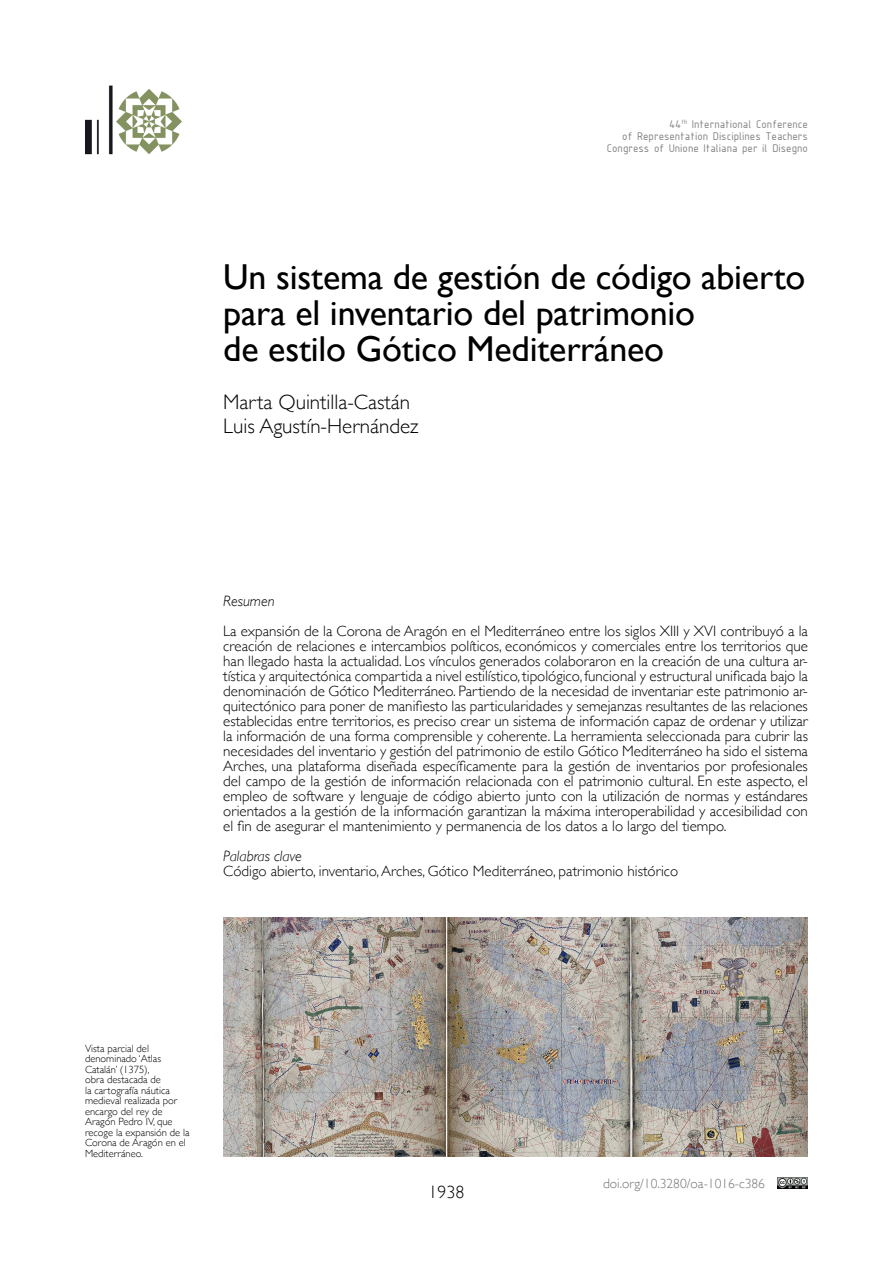
<style>
.page{position:relative;width:893px;height:1263px;background:#fff}
.page>*{position:absolute;margin:0;border:0;box-sizing:border-box;transform-origin:0 0}
.t1{font:36px/36px "Gill Sans";letter-spacing:-.005em;color:#000}
.t2{font:300 21px/24px "Gill Sans";color:#000}
.t3{font:300 18px "Gill Sans";color:#000}
.t4{font:300 15px/15px "Gill Sans";color:#000;text-align:justify}
.t5{font:italic 300 15px "Gill Sans";color:#000}
.t6{font:300 13.5px "Gill Sans";color:#757474}
.t7{font:12px/12px "ISOCPEUR";color:#818080;text-align:right}
.t8{font:300 10.5px/10.5px "Gill Sans";color:#000}
</style>
<div class="page">
<img style="left:778px;top:1178px;width:30px;height:10px">
<img style="left:85px;top:85px;width:97px;height:70px">
<img style="left:223px;top:917px;width:585px;height:239px">
<p class="t7" style="left:607px;top:118px;width:203px">44<sup>th</sup> International Conference<br>of Representation Disciplines Teachers<br>Congress of Unione Italiana per il Disegno</p>
<h1 class="t1" style="left:223px;top:258px;width:584px">Un sistema de gestión de código abierto para el inventario del patrimonio<br>de estilo Gótico Mediterráneo</h1>
<h2 class="t2" style="left:223px;top:389px;width:197px">Marta Quintilla-Castán<br>Luis Agustín-Hernández</h2>
<p class="t5" style="left:223px;top:592px;width:53px">Resumen</p>
<p class="t4" style="left:223px;top:623px;width:586px">La expansión de la Corona de Aragón en el Mediterráneo entre los siglos XIII y XVI contribuyó a la creación de relaciones e intercambios políticos, económicos y comerciales entre los territorios que han llegado hasta la actualidad. Los vínculos generados colaboraron en la creación de una cultura ar&shy;tística y arquitectónica compartida a nivel estilístico, tipológico, funcional y estructural unificada bajo la denominación de Gótico Mediterráneo. Partiendo de la necesidad de inventariar este patrimonio ar&shy;quitectónico para poner de manifiesto las particularidades y semejanzas resultantes de las relaciones establecidas entre territorios, es preciso crear un sistema de información capaz de ordenar y utilizar la información de una forma comprensible y coherente. La herramienta seleccionada para cubrir las necesidades del inventario y gestión del patrimonio de estilo Gótico Mediterráneo ha sido el sistema Arches, una plataforma diseñada específicamente para la gestión de inventarios por profesionales del campo de la gestión de información relacionada con el patrimonio cultural. En este aspecto, el empleo de software y lenguaje de código abierto junto con la utilización de normas y estándares orientados a la gestión de la información garantizan la máxima interoperabilidad y accesibilidad con el fin de asegurar el mantenimiento y permanencia de los datos a lo largo del tiempo.</p>
<p class="t5" style="left:223px;top:847px;width:80px">Palabras clave</p>
<p class="t4" style="left:223px;top:863px;width:456px">Código abierto, inventario, Arches, Gótico Mediterráneo, patrimonio histórico</p>
<p class="t8" style="left:85px;top:1042px;width:106px">Vista parcial del denominado ‘Atlas<br>Catalán’ (1375),<br>obra destacada de<br>la cartografía náutica medieval realizada por encargo del rey de<br>Aragón Pedro IV, que recoge la expansión de la<br>Corona de Aragón en el<br>Mediterráneo.</p>
<p class="t3" style="left:428px;top:1178px;width:37px">1938</p>
<p class="t6" style="left:603px;top:1172px;width:163px">doi.org/10.3280/oa-1016-c386</p>
</div>
